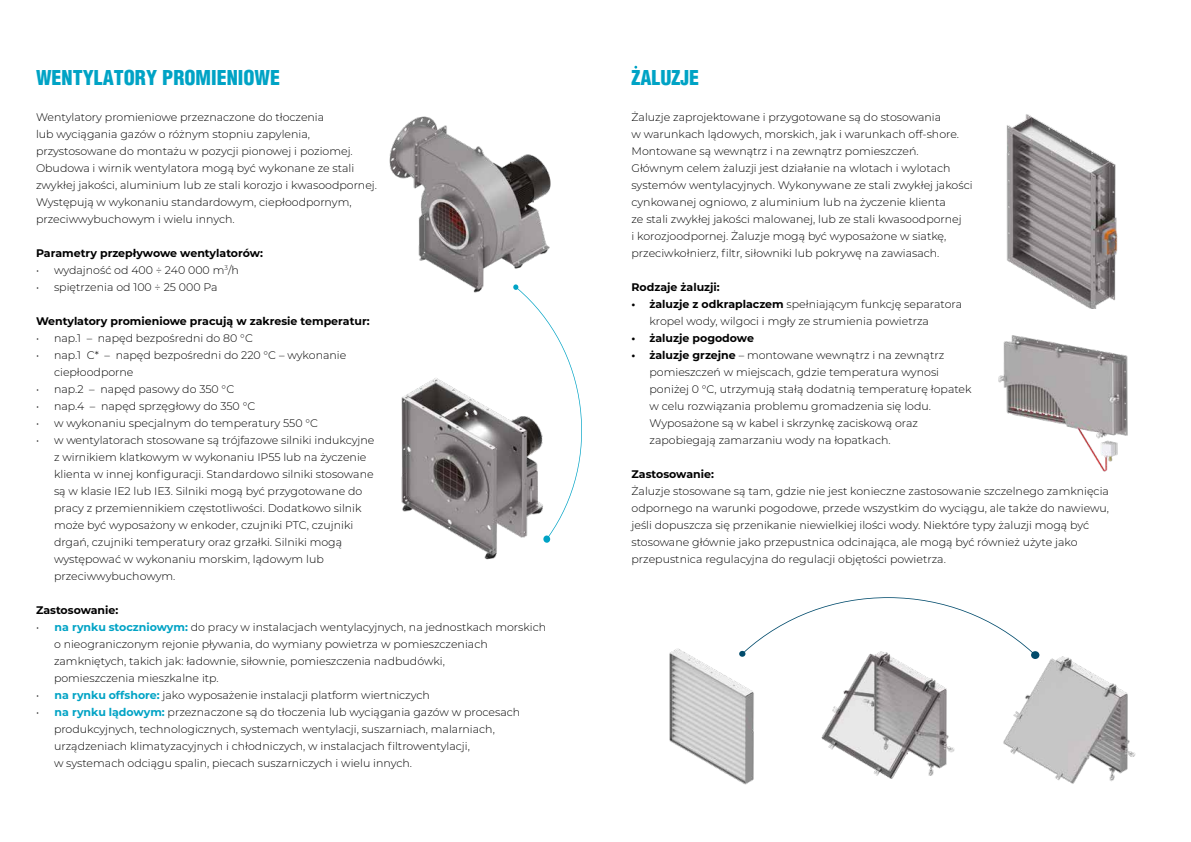
<style>
.page{position:relative;width:1191px;height:842px;background:#fff}
.page>*{position:absolute;margin:0;border:0;box-sizing:border-box;transform-origin:0 0}
.t1{font:900 condensed 20px "Helvetica";color:#00a3c5}
.t2{font:300 11px/17px "Montserrat";color:#000}
.t3{font:700 11px "Montserrat";color:#000}
.s1{font-weight:700;color:#00a3c5}
.s2{font-weight:700}
</style>
<div class="page">
<img style="left:998px;top:335px;width:130px;height:137px">
<img style="left:821px;top:659px;width:134px;height:120px">
<img style="left:669px;top:648px;width:85px;height:137px">
<img style="left:1003px;top:653px;width:133px;height:131px">
<img style="left:1006px;top:114px;width:112px;height:194px">
<img style="left:389px;top:116px;width:162px;height:177px">
<svg style="left:513px;top:284px;width:61px;height:92px"></svg>
<svg style="left:739px;top:597px;width:300px;height:62px"></svg>
<img style="left:401px;top:376px;width:181px;height:184px">
<h1 class="t1" style="left:36px;top:65px;width:245px">WENTYLATORY PROMIENIOWE</h1>
<p class="t2" style="left:36px;top:108px;width:342px">Wentylatory promieniowe przeznaczone do tłoczenia<br>lub wyciągania gazów o różnym stopniu zapylenia, przystosowane do montażu w pozycji pionowej i poziomej.<br>Obudowa i wirnik wentylatora mogą być wykonane ze stali zwykłej jakości, aluminium lub ze stali korozjo i kwasoodpornej.<br>Występują w wykonaniu standardowym, ciepłoodpornym, przeciwwybuchowym i wielu innych.</p>
<p class="t3" style="left:36px;top:245px;width:228px">Parametry przepływowe wentylatorów:</p>
<p class="t2" style="left:36px;top:261px;width:204px">• wydajność od 400 ÷ 240 000 m<sup>3</sup>/h</p>
<p class="t2" style="left:36px;top:278px;width:183px">• spiętrzenia od 100 ÷ 25 000 Pa</p>
<p class="t3" style="left:36px;top:313px;width:335px">Wentylatory promieniowe pracują w zakresie temperatur:</p>
<p class="t2" style="left:36px;top:329px;width:218px">• nap.1 – napęd bezpośredni do 80 °C</p>
<p class="t2" style="left:54px;top:346px;width:294px;text-indent:-18px">• nap.1 C* – napęd bezpośredni do 220 °C – wykonanie ciepłoodporne</p>
<p class="t2" style="left:36px;top:380px;width:200px">• nap.2 – napęd pasowy do 350 °C</p>
<p class="t2" style="left:36px;top:397px;width:221px">• nap.4 – napęd sprzęgłowy do 350 °C</p>
<p class="t2" style="left:36px;top:414px;width:284px">• w wykonaniu specjalnym do temperatury 550 °C</p>
<p class="t2" style="left:54px;top:431px;width:322px;text-indent:-18px">• w wentylatorach stosowane są trójfazowe silniki indukcyjne z wirnikiem klatkowym w wykonaniu IP55 lub na życzenie klienta w innej konfiguracji. Standardowo silniki stosowane są w klasie IE2 lub IE3. Silniki mogą być przygotowane do pracy z przemiennikiem częstotliwości. Dodatkowo silnik może być wyposażony w enkoder, czujniki PTC, czujniki drgań, czujniki temperatury oraz grzałki. Silniki mogą występować w wykonaniu morskim, lądowym lub przeciwwybuchowym.</p>
<p class="t3" style="left:36px;top:602px;width:84px">Zastosowanie:</p>
<p class="t2" style="left:54px;top:619px;width:493px;text-indent:-18px">• <span class="s1">na rynku stoczniowym:</span> do pracy w instalacjach wentylacyjnych, na jednostkach morskich o nieograniczonym rejonie pływania, do wymiany powietrza w pomieszczeniach zamkniętych, takich jak: ładownie, siłownie, pomieszczenia nadbudówki,<br>pomieszczenia mieszkalne itp.</p>
<p class="t2" style="left:36px;top:687px;width:395px">• <span class="s1">na rynku offshore:</span> jako wyposażenie instalacji platform wiertniczych</p>
<p class="t2" style="left:54px;top:704px;width:468px;text-indent:-18px">• <span class="s1">na rynku lądowym:</span> przeznaczone są do tłoczenia lub wyciągania gazów w procesach produkcyjnych, technologicznych, systemach wentylacji, suszarniach, malarniach, urządzeniach klimatyzacyjnych i chłodniczych, w instalacjach filtrowentylacji,<br>w systemach odciągu spalin, piecach suszarniczych i wielu innych.</p>
<h1 class="t1" style="left:631px;top:65px;width:69px">ZALUZJE</h1>
<p class="t2" style="left:631px;top:108px;width:343px">Żaluzje zaprojektowane i przygotowane są do stosowania<br>w warunkach lądowych, morskich, jak i warunkach off-shore.<br>Montowane są wewnątrz i na zewnątrz pomieszczeń.<br>Głównym celem żaluzji jest działanie na wlotach i wylotach systemów wentylacyjnych. Wykonywane ze stali zwykłej jakości cynkowanej ogniowo, z aluminium lub na życzenie klienta<br>ze stali zwykłej jakości malowanej, lub ze stali kwasoodpornej<br>i korozjoodpornej. Żaluzje mogą być wyposażone w siatkę, przeciwkołnierz, filtr, siłowniki lub pokrywę na zawiasach.</p>
<p class="t3" style="left:631px;top:279px;width:90px">Rodzaje żaluzji:</p>
<p class="t2" style="left:649px;top:295px;width:314px;text-indent:-18px"><span class="s2">• żaluzje z odkraplaczem</span> spełniającym funkcję separatora kropel wody, wilgoci i mgły ze strumienia powietrza</p>
<p class="t3" style="left:631px;top:330px;width:124px">• żaluzje pogodowe</p>
<p class="t2" style="left:649px;top:346px;width:324px;text-indent:-18px"><span class="s2">• żaluzje grzejne</span> – montowane wewnątrz i na zewnątrz pomieszczeń w miejscach, gdzie temperatura wynosi poniżej 0 °C, utrzymują stałą dodatnią temperaturę łopatek w celu rozwiązania problemu gromadzenia się lodu.<br>Wyposażone są w kabel i skrzynkę zaciskową oraz zapobiegają zamarzaniu wody na łopatkach.</p>
<p class="t3" style="left:631px;top:466px;width:84px">Zastosowanie:</p>
<p class="t2" style="left:631px;top:482px;width:479px">Żaluzje stosowane są tam, gdzie nie jest konieczne zastosowanie szczelnego zamknięcia odpornego na warunki pogodowe, przede wszystkim do wyciągu, ale także do nawiewu, jeśli dopuszcza się przenikanie niewielkiej ilości wody. Niektóre typy żaluzji mogą być stosowane głównie jako przepustnica odcinająca, ale mogą być również użyte jako przepustnica regulacyjna do regulacji objętości powietrza.</p>
</div>
